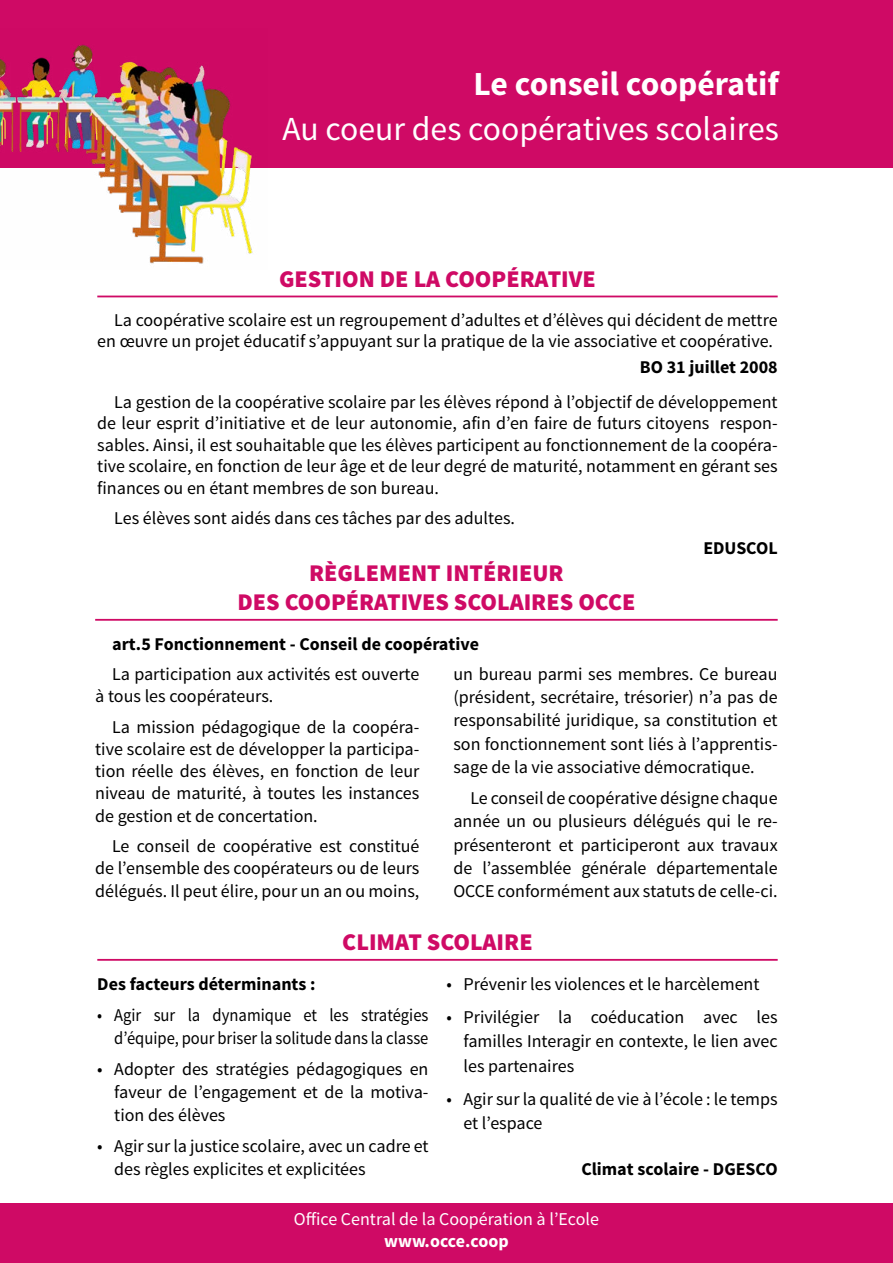
<style>
.page{position:relative;width:893px;height:1263px;background:#fff}
.page>*{position:absolute;margin:0;border:0;box-sizing:border-box;transform-origin:0 0}
.titre{font:33.6px "Source Sans Pro";color:#fff}
.t1{font:700 33.6px "Source Sans Pro";color:#fff}
.sous_titre{font:900 24px/29.4px "Source Sans Pro";color:#cf0a65;text-align:center}
.texte_courant{font:18px/23.1px "Source Sans Pro";color:#000;text-align:justify}
.signature{font:700 18px "Source Sans Pro";color:#000}
.texte_courant-2{font:18px/22.6px "Source Sans Pro";color:#000;text-align:right;scale:.92 1}
.t2{font:18px "Source Sans Pro";color:#fff}
.t3{font:700 18px "Source Sans Pro";color:#fff}
</style>
<div class="page">
<div style="left:0;top:1203px;width:893px;height:60px;background:#cf0a65"></div>
<div style="left:0;top:0;width:893px;height:168px;background:#cf0a65"></div>
<hr style="left:95px;top:619px;width:683px;height:2px;background:#cf0a65">
<hr style="left:97px;top:296px;width:681px;height:1px;background:#cf0a65">
<hr style="left:97px;top:959px;width:681px;height:2px;background:#cf0a65">
<img style="left:0;top:44px;width:253px;height:220px">
<p class="t1" style="left:474px;top:63px;width:307px">Le conseil coopératif</p>
<p class="titre" style="left:283px;top:108px;width:498px">Au coeur des coopératives scolaires</p>
<p class="sous_titre" style="left:279px;top:265px;width:318px">GESTION DE LA COOPÉRATIVE</p>
<p class="texte_courant" style="left:97px;top:309px;width:682px;line-height:21.6px;text-align:right">La coopérative scolaire est un regroupement d’adultes et d’élèves qui décident de mettre en œuvre un projet éducatif s’appuyant sur la pratique de la vie associative et coopérative.</p>
<p class="signature" style="left:640px;top:356px;width:139px">BO 31 juillet 2008</p>
<p class="texte_courant" style="left:97px;top:391px;width:682px;line-height:21.6px;text-indent:17px">La gestion de la coopérative scolaire par les élèves répond à l’objectif de développement de leur esprit d’initiative et de leur autonomie, afin d’en faire de futurs citoyens respon&shy;sables. Ainsi, il est souhaitable que les élèves participent au fonctionnement de la coopéra&shy;tive scolaire, en fonction de leur âge et de leur degré de maturité, notamment en gérant ses finances ou en étant membres de son bureau.</p>
<p class="texte_courant" style="left:114px;top:507px;width:402px">Les élèves sont aidés dans ces tâches par des adultes.</p>
<p class="signature" style="left:703px;top:537px;width:76px">EDUSCOL</p>
<p class="sous_titre" style="left:237px;top:559px;width:400px">RÈGLEMENT INTÉRIEUR<br>DES COOPÉRATIVES SCOLAIRES OCCE</p>
<p class="signature" style="left:112px;top:632px;width:368px">art.5 Fonctionnement - Conseil de coopérative</p>
<p class="texte_courant" style="left:95px;top:663px;width:326px;line-height:22.2px;text-indent:17px">La participation aux activités est ouverte à tous les coopérateurs.</p>
<p class="texte_courant" style="left:95px;top:716px;width:326px;line-height:22.2px;text-indent:17px">La mission pédagogique de la coopéra&shy;tive scolaire est de développer la participa&shy;tion réelle des élèves, en fonction de leur niveau de maturité, à toutes les instances de gestion et de concertation.</p>
<p class="texte_courant" style="left:95px;top:835px;width:326px;line-height:22.2px;text-indent:17px">Le conseil de coopérative est constitué de l’ensemble des coopérateurs ou de leurs délégués. Il peut élire, pour un an ou moins,</p>
<p class="texte_courant" style="left:453px;top:663px;width:326px">un bureau parmi ses membres. Ce bureau (président, secrétaire, trésorier) n’a pas de responsabilité juridique, sa constitution et son fonctionnement sont liés à l’apprentis&shy;sage de la vie associative démocratique.</p>
<p class="texte_courant" style="left:453px;top:787px;width:326px;text-indent:17px">Le conseil de coopérative désigne chaque année un ou plusieurs délégués qui le re&shy;présenteront et participeront aux travaux de l’assemblée générale départementale OCCE conformément aux statuts de celle-ci.</p>
<p class="sous_titre" style="left:342px;top:929px;width:192px">CLIMAT SCOLAIRE</p>
<p class="signature" style="left:97px;top:972px;width:220px">Des facteurs déterminants :</p>
<p class="texte_courant-2" style="left:97px;top:1004px;width:362px">• Agir sur la dynamique et les stratégies d’équipe, pour briser la solitude dans la classe</p>
<p class="texte_courant" style="left:114px;top:1058px;width:316px;line-height:22.6px;text-indent:-17px">• Adopter des stratégies pédagogiques en faveur de l’engagement et de la motiva&shy;tion des élèves</p>
<p class="texte_courant" style="left:114px;top:1135px;width:316px;line-height:22.6px;text-indent:-17px">• Agir sur la justice scolaire, avec un cadre et des règles explicites et explicitées</p>
<p class="texte_courant" style="left:446px;top:973px;width:315px">• Prévenir les violences et le harcèlement</p>
<p class="texte_courant" style="left:463px;top:1005px;width:316px;line-height:24.5px;text-indent:-17px">• Privilégier la coéducation avec les familles Interagir en contexte, le lien avec les partenaires</p>
<p class="texte_courant" style="left:463px;top:1087px;width:316px;line-height:24.5px;text-indent:-17px">• Agir sur la qualité de vie à l’école : le temps et l’espace</p>
<p class="signature" style="left:581px;top:1157px;width:198px">Climat scolaire - DGESCO</p>
<p class="t2" style="left:294px;top:1208px;width:307px">Office Central de la Coopération à l’Ecole</p>
<p class="t3" style="left:384px;top:1229px;width:126px">www.occe.coop</p>
</div>
